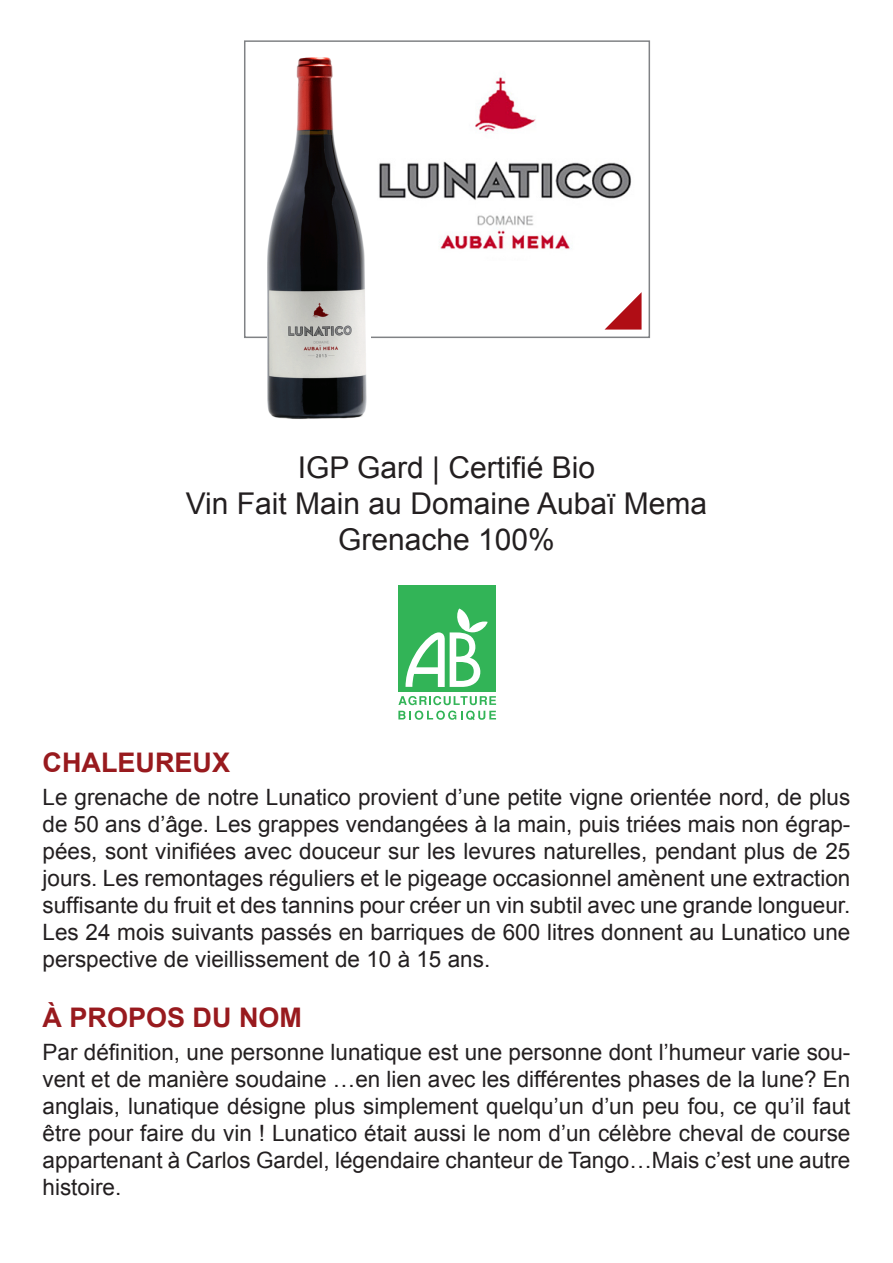
<style>
.page{position:relative;width:893px;height:1263px;background:#fff}
.page>*{position:absolute;margin:0;border:0;box-sizing:border-box;transform-origin:0 0}
.t1{font:30px/36px "Arial";color:#231f20;text-align:center}
.t2{font:700 27px "Arial";color:#981a1e}
.t3{font:22.5px/27px "Arial";color:#231f20;text-align:justify}
</style>
<div class="page">
<div style="left:244px;top:40px;width:406px;height:298px;border:2px solid #808285"></div>
<img style="left:267px;top:57px;width:103px;height:362px">
<img style="left:368px;top:57px;width:263px;height:251px">
<svg style="left:605px;top:292px;width:37px;height:38px"></svg>
<div style="left:485px;top:262px;width:42px;height:21px;background:#fff"></div>
<svg style="left:398px;top:696px;width:98px;height:24px"></svg>
<div style="left:398px;top:586px;width:98px;height:106px;background:#32b457"></div>
<svg style="left:406px;top:608px;width:82px;height:79px"></svg>
<div style="left:437px;top:261px;width:132px;height:19px;background:#fff"></div>
<p class="t1" style="left:298px;top:450px;width:299px">IGP Gard | Certifié Bio</p>
<p class="t1" style="left:186px;top:486px;width:523px">Vin Fait Main au Domaine Aubaï Mema<br>Grenache 100%</p>
<p class="t2" style="left:43px;top:745px;width:189px">CHALEUREUX</p>
<p class="t3" style="left:43px;top:784px;width:809px">Le grenache de notre Lunatico provient d’une petite vigne orientée nord, de plus de 50 ans d’âge. Les grappes vendangées à la main, puis triées mais non égrap&shy;pées, sont vinifiées avec douceur sur les levures naturelles, pendant plus de 25 jours. Les remontages réguliers et le pigeage occasionnel amènent une extraction suffisante du fruit et des tannins pour créer un vin subtil avec une grande longueur.<br>Les 24 mois suivants passés en barriques de 600 litres donnent au Lunatico une perspective de vieillissement de 10 à 15 ans.</p>
<p class="t2" style="left:43px;top:999px;width:261px">À PROPOS DU NOM</p>
<p class="t3" style="left:43px;top:1038px;width:809px">Par définition, une personne lunatique est une personne dont l’humeur varie sou&shy;vent et de manière soudaine …en lien avec les différentes phases de la lune? En anglais, lunatique désigne plus simplement quelqu’un d’un peu fou, ce qu’il faut être pour faire du vin ! Lunatico était aussi le nom d’un célèbre cheval de course appartenant à Carlos Gardel, légendaire chanteur de Tango…Mais c’est une autre histoire.</p>
</div>
